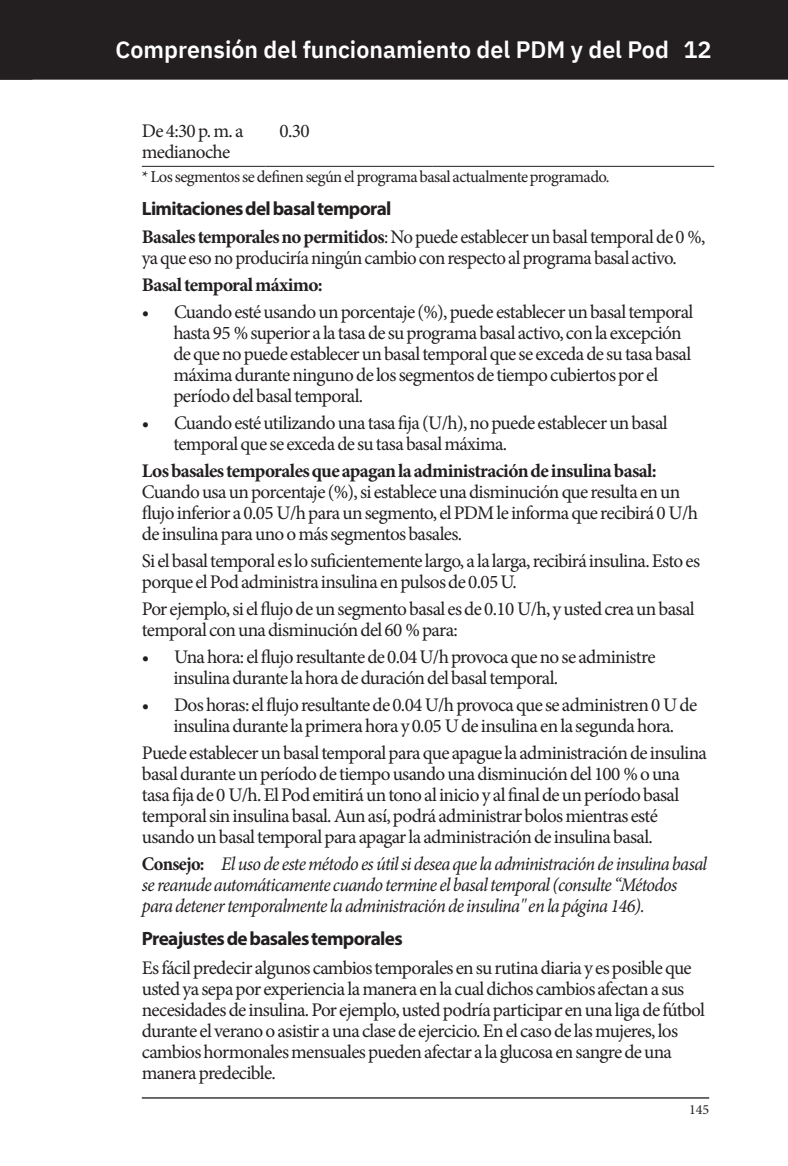
<style>
.page{position:relative;width:788px;height:1166px;background:#fff}
.page>*{position:absolute;margin:0;border:0;box-sizing:border-box;transform-origin:0 0}
.t1{font:600 23.62px "IBM Plex Sans";color:#fff}
.BodyText{font:19.25px/21px "Minion Pro";letter-spacing:-.035em;color:#231f20}
.t2{font:italic 19.25px/21px "Minion Pro";letter-spacing:-.035em;color:#231f20;scale:.95 1}
.Head3{font:700 19.25px "Myriad Pro";letter-spacing:-.035em;color:#231f20}
.TableCell{font:19.25px/21px "Minion Pro";letter-spacing:-.035em;color:#231f20}
.BodyText-2{font:700 19.25px "Minion Pro";letter-spacing:-.035em;color:#231f20}
.BodyText-3{font:16.62px "Minion Pro";letter-spacing:-.035em;color:#231f20}
.t3{font:14px "Minion Pro";color:#231f20}
.s1{font-weight:700}
.s2{font-weight:700;font-style:normal}
</style>
<div class="page">
<div style="left:0;top:0;width:788px;height:79px;background:#231f20"></div>
<div style="left:0;top:0;width:788px;height:80px;border:2px solid #231f20"></div>
<hr style="left:142px;top:1097px;width:567px;height:1px;background:#231f20">
<svg style="left:0;top:0;width:32px;height:80px"></svg>
<hr style="left:142px;top:166px;width:123px;height:1px;background:#231f20">
<hr style="left:265px;top:166px;width:167px;height:1px;background:#231f20">
<hr style="left:432px;top:166px;width:136px;height:1px;background:#231f20">
<hr style="left:568px;top:166px;width:146px;height:1px;background:#231f20">
<p class="t1" style="left:116px;top:31px;width:597px">Comprensión del funcionamiento del PDM y del Pod 12</p>
<p class="TableCell" style="left:142px;top:121px;width:103px">De 4:30 p. m. a medianoche</p>
<p class="TableCell" style="left:279px;top:121px;width:32px">0.30</p>
<p class="BodyText-3" style="left:142px;top:166px;width:469px">* Los segmentos se definen según el programa basal actualmente programado.</p>
<p class="Head3" style="left:142px;top:196px;width:251px">Limitaciones del basal temporal</p>
<p class="BodyText" style="left:142px;top:227px;width:565px"><span class="s1">Basales temporales no permitidos</span>: No puede establecer un basal temporal de 0 %, ya que eso no produciría ningún cambio con respecto al programa basal activo.</p>
<p class="BodyText-2" style="left:142px;top:272px;width:182px">Basal temporal máximo:</p>
<p class="BodyText" style="left:173px;top:302px;width:521px;text-indent:-32px">• Cuando esté usando un porcentaje (%), puede establecer un basal temporal hasta 95 % superior a la tasa de su programa basal activo, con la excepción de que no puede establecer un basal temporal que se exceda de su tasa basal máxima durante ninguno de los segmentos de tiempo cubiertos por el período del basal temporal.</p>
<p class="BodyText" style="left:173px;top:413px;width:496px;text-indent:-32px">• Cuando esté utilizando una tasa fija (U/h), no puede establecer un basal temporal que se exceda de su tasa basal máxima.</p>
<p class="BodyText" style="left:142px;top:461px;width:557px"><span class="s1">Los basales temporales que apagan la administración de insulina basal:<br></span>Cuando usa un porcentaje (%), si establece una disminución que resulta en un flujo inferior a 0.05 U/h para un segmento, el PDM le informa que recibirá 0 U/h de insulina para uno o más segmentos basales.</p>
<p class="BodyText" style="left:142px;top:551px;width:560px">Si el basal temporal es lo suficientemente largo, a la larga, recibirá insulina. Esto es porque el Pod administra insulina en pulsos de 0.05 U.</p>
<p class="BodyText" style="left:142px;top:599px;width:554px">Por ejemplo, si el flujo de un segmento basal es de 0.10 U/h, y usted crea un basal temporal con una disminución del 60 % para:</p>
<p class="BodyText" style="left:173px;top:647px;width:483px;text-indent:-32px">• Una hora: el flujo resultante de 0.04 U/h provoca que no se administre insulina durante la hora de duración del basal temporal.</p>
<p class="BodyText" style="left:142px;top:695px;width:557px;text-align:center">• Dos horas: el flujo resultante de 0.04 U/h provoca que se administren 0 U de insulina durante la primera hora y 0.05 U de insulina en la segunda hora.</p>
<p class="BodyText" style="left:142px;top:743px;width:566px">Puede establecer un basal temporal para que apague la administración de insulina basal durante un período de tiempo usando una disminución del 100 % o una tasa fija de 0 U/h. El Pod emitirá un tono al inicio y al final de un período basal temporal sin insulina basal. Aun así, podrá administrar bolos mientras esté usando un basal temporal para apagar la administración de insulina basal.</p>
<p class="t2" style="left:142px;top:853px;width:596px"><span class="s2">Consejo:</span> El uso de este método es útil si desea que la administración de insulina basal se reanude automáticamente cuando termine el basal temporal (consulte “Métodos para detener temporalmente la administración de insulina" en la página 146).</p>
<p class="Head3" style="left:142px;top:925px;width:262px">Preajustes de basales temporales</p>
<p class="BodyText" style="left:142px;top:957px;width:564px">Es fácil predecir algunos cambios temporales en su rutina diaria y es posible que usted ya sepa por experiencia la manera en la cual dichos cambios afectan a sus necesidades de insulina. Por ejemplo, usted podría participar en una liga de fútbol durante el verano o asistir a una clase de ejercicio. En el caso de las mujeres, los cambios hormonales mensuales pueden afectar a la glucosa en sangre de una manera predecible.</p>
<p class="t3" style="left:689px;top:1100px;width:22px">145</p>
</div>
